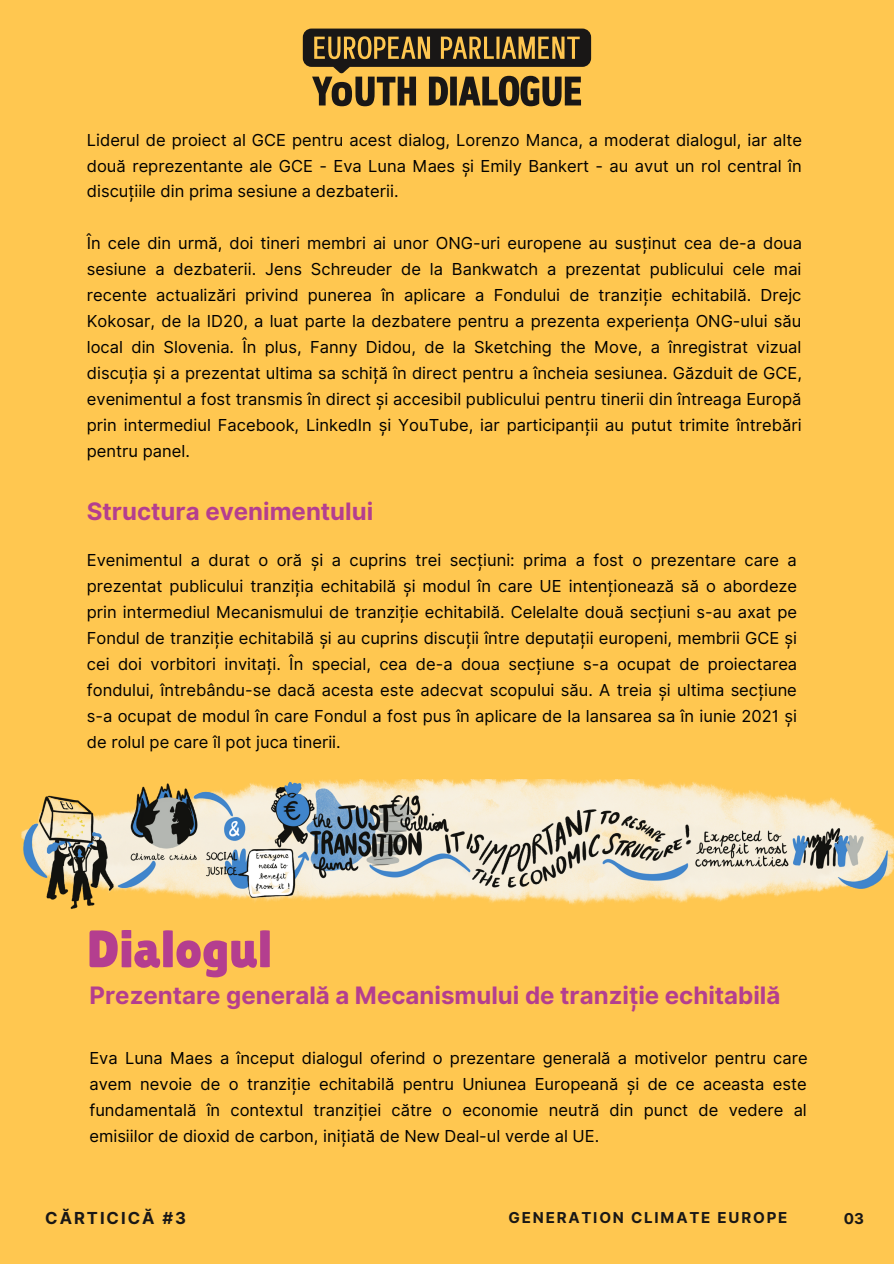
<style>
.page{position:relative;width:894px;height:1264px;background:#fff}
.page>*{position:absolute;margin:0;border:0;box-sizing:border-box;transform-origin:0 0}
.t1{font:52.5px "Lilita One";color:#b43e8f}
.t2{font:700 24px "Inter";color:#b43e8f}
.t3{font:16.5px/26px "Inter";color:#000;text-align:justify}
.t4{font:700 16.5px "Inter";letter-spacing:.12em;color:#191716}
.t5{font:700 15px "Inter";letter-spacing:.12em;color:#191716}
</style>
<div class="page">
<div style="left:0;top:0;width:893px;height:1263px;background:#ffc750"></div>
<svg style="left:303px;top:29px;width:288px;height:77px"></svg>
<img style="left:21px;top:779px;width:872px;height:130px">
<p class="t3" style="left:87px;top:127px;width:716px">Liderul de proiect al GCE pentru acest dialog, Lorenzo Manca, a moderat dialogul, iar alte două reprezentante ale GCE - Eva Luna Maes și Emily Bankert - au avut un rol central în discuțiile din prima sesiune a dezbaterii.</p>
<p class="t3" style="left:87px;top:230px;width:716px">În cele din urmă, doi tineri membri ai unor ONG-uri europene au susținut cea de-a doua sesiune a dezbaterii. Jens Schreuder de la Bankwatch a prezentat publicului cele mai recente actualizări privind punerea în aplicare a Fondului de tranziție echitabilă. Drejc Kokosar, de la ID20, a luat parte la dezbatere pentru a prezenta experiența ONG-ului său local din Slovenia. În plus, Fanny Didou, de la Sketching the Move, a înregistrat vizual discuția și a prezentat ultima sa schiță în direct pentru a încheia sesiunea. Găzduit de GCE, evenimentul a fost transmis în direct și accesibil publicului pentru tinerii din întreaga Europă prin intermediul Facebook, LinkedIn și YouTube, iar participanții au putut trimite întrebări pentru panel.</p>
<p class="t2" style="left:87px;top:497px;width:288px">Structura evenimentului</p>
<p class="t3" style="left:87px;top:547px;width:711px">Evenimentul a durat o oră și a cuprins trei secțiuni: prima a fost o prezentare care a prezentat publicului tranziția echitabilă și modul în care UE intenționează să o abordeze prin intermediul Mecanismului de tranziție echitabilă. Celelalte două secțiuni s-au axat pe Fondul de tranziție echitabilă și au cuprins discuții între deputații europeni, membrii GCE și cei doi vorbitori invitați. În special, cea de-a doua secțiune s-a ocupat de proiectarea fondului, întrebându-se dacă acesta este adecvat scopului său. A treia și ultima secțiune s-a ocupat de modul în care Fondul a fost pus în aplicare de la lansarea sa în iunie 2021 și de rolul pe care îl pot juca tinerii.</p>
<p class="t1" style="left:87px;top:918px;width:187px">Dialogul</p>
<p class="t2" style="left:89px;top:980px;width:692px">Prezentare generală a Mecanismului de tranziție echitabilă</p>
<p class="t3" style="left:89px;top:1044px;width:719px">Eva Luna Maes a început dialogul oferind o prezentare generală a motivelor pentru care avem nevoie de o tranziție echitabilă pentru Uniunea Europeană și de ce aceasta este fundamentală în contextul tranziției către o economie neutră din punct de vedere al emisiilor de dioxid de carbon, inițiată de New Deal-ul verde al UE.</p>
<p class="t4" style="left:45px;top:1208px;width:142px">CĂRTICICĂ #3</p>
<p class="t5" style="left:508px;top:1208px;width:280px">GENERATION CLIMATE EUROPE</p>
<p class="t5" style="left:843px;top:1209px;width:22px">03</p>
</div>
